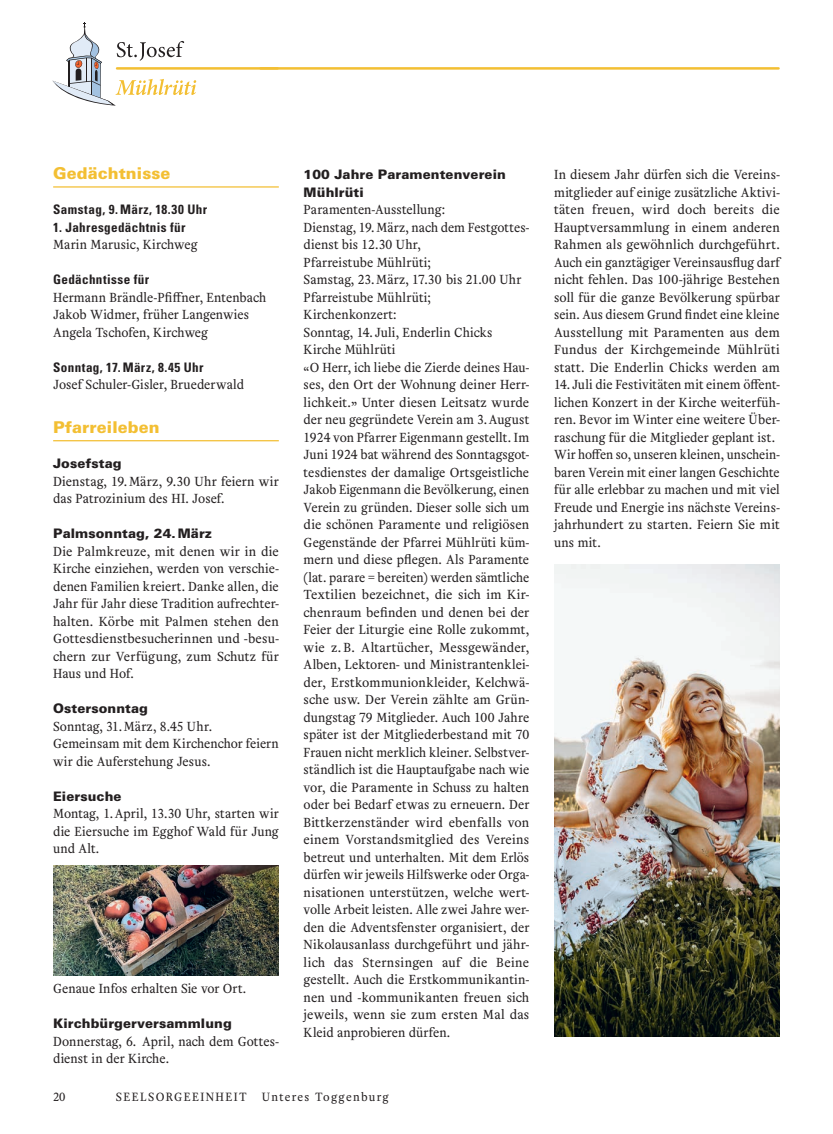
<style>
.page{position:relative;width:833px;height:1134px;background:#fff}
.page>*{position:absolute;margin:0;border:0;box-sizing:border-box;transform-origin:0 0}
.t1{font:900 16.25px "Univers LT Std";letter-spacing:.005em;color:#f3bf33}
.t2{font:13.75px/17.5px "Helvetius";letter-spacing:.005em;color:#231f20}
.t3{font:900 13.12px/17.5px "Univers LT Std";letter-spacing:.005em;color:#231f20}
.t4{font:700 condensed 13.12px "Univers LT Std";letter-spacing:.03em;color:#231f20}
.t5{font:12.5px "Helvetius";letter-spacing:.1em;color:#231f20}
</style>
<div class="page">
<img style="left:554px;top:565px;width:226px;height:472px">
<hr style="left:53px;top:186px;width:226px;height:2px;background:#f3bf33">
<hr style="left:53px;top:440px;width:226px;height:1px;background:#f3bf33">
<img style="left:53px;top:865px;width:226px;height:110px">
<hr style="left:117px;top:67px;width:160px;height:3px;background:#f3bf33">
<svg style="left:53px;top:22px;width:143px;height:84px"></svg>
<hr style="left:261px;top:67px;width:517px;height:3px;background:#f3bf33">
<p class="t1" style="left:53px;top:163px;width:119px">Gedächtnisse</p>
<p class="t4" style="left:53px;top:202px;width:155px">Samstag, 9. März, 18.30 Uhr</p>
<p class="t4" style="left:53px;top:219px;width:134px">1. Jahresgedächtnis für</p>
<p class="t2" style="left:53px;top:236px;width:146px">Marin Marusic, Kirchweg</p>
<p class="t4" style="left:53px;top:272px;width:97px">Gedächntisse für</p>
<p class="t2" style="left:53px;top:288px;width:214px">Hermann Brändle-Pfiffner, Entenbach<br>Jakob Widmer, früher Langenwies<br>Angela Tschofen, Kirchweg</p>
<p class="t4" style="left:53px;top:359px;width:152px">Sonntag, 17. März, 8.45 Uhr</p>
<p class="t2" style="left:53px;top:376px;width:192px">Josef Schuler-Gisler, Bruederwald</p>
<p class="t1" style="left:53px;top:417px;width:108px">Pfarreileben</p>
<p class="t3" style="left:53px;top:454px;width:70px">Josefstag</p>
<p class="t2" style="left:53px;top:472px;width:227px">Dienstag, 19. März, 9.30 Uhr feiern wir das Patrozinium des HI. Josef.</p>
<p class="t3" style="left:53px;top:524px;width:160px">Palmsonntag, 24.März</p>
<p class="t2" style="left:53px;top:542px;width:227px;text-align:justify">Die Palmkreuze, mit denen wir in die Kirche einziehen, werden von verschie&shy;denen Familien kreiert. Danke allen, die Jahr für Jahr diese Tradition aufrechter&shy;halten. Körbe mit Palmen stehen den Gottesdienstbesucherinnen und -besu&shy;chern zur Verfügung, zum Schutz für Haus und Hof.</p>
<p class="t3" style="left:53px;top:699px;width:96px">Ostersonntag</p>
<p class="t2" style="left:53px;top:717px;width:227px">Sonntag, 31. März, 8.45 Uhr.<br>Gemeinsam mit dem Kirchenchor feiern wir die Auferstehung Jesus.</p>
<p class="t3" style="left:53px;top:787px;width:70px">Eiersuche</p>
<p class="t2" style="left:53px;top:805px;width:227px;text-align:justify">Montag, 1. April, 13.30 Uhr, starten wir die Eiersuche im Egghof Wald für Jung und Alt.</p>
<p class="t2" style="left:53px;top:980px;width:195px">Genaue Infos erhalten Sie vor Ort.</p>
<p class="t3" style="left:53px;top:1014px;width:180px">Kirchbürgerversammlung</p>
<p class="t2" style="left:53px;top:1032px;width:227px">Donnerstag, 6. April, nach dem Gottes&shy;dienst in der Kirche.</p>
<p class="t3" style="left:304px;top:166px;width:204px">100 Jahre Paramentenverein<br>Mühlrüti</p>
<p class="t2" style="left:304px;top:201px;width:227px">Paramenten-Ausstellung:<br>Dienstag, 19. März, nach dem Festgottes&shy;dienst bis 12.30 Uhr,<br>Pfarreistube Mühlrüti;<br>Samstag, 23. März, 17.30 bis 21.00 Uhr Pfarreistube Mühlrüti;<br>Kirchenkonzert:<br>Sonntag, 14. Juli, Enderlin Chicks Kirche Mühlrüti<br>«O Herr, ich liebe die Zierde deines Hau&shy;ses, den Ort der Wohnung deiner Herr&shy;lichkeit.» Unter diesen Leitsatz wurde der neu gegründete Verein am 3. August 1924 von Pfarrer Eigenmann gestellt. Im Juni 1924 bat während des Sonntagsgot&shy;tesdienstes der damalige Ortsgeistliche Jakob Eigenmann die Bevölkerung, einen Verein zu gründen. Dieser solle sich um die schönen Paramente und religiösen Gegenstände der Pfarrei Mühlrüti küm&shy;mern und diese pflegen. Als Paramente (lat. parare = bereiten) werden sämtliche Textilien bezeichnet, die sich im Kir&shy;chenraum befinden und denen bei der Feier der Liturgie eine Rolle zukommt, wie z. B. Altartücher, Messgewänder, Alben, Lektoren- und Ministrantenklei&shy;der, Erstkommunionkleider, Kelchwä&shy;sche usw. Der Verein zählte am Grün&shy;dungstag 79 Mitglieder. Auch 100 Jahre später ist der Mitgliederbestand mit 70<br>Frauen nicht merklich kleiner. Selbstver&shy;ständlich ist die Hauptaufgabe nach wie vor, die Paramente in Schuss zu halten oder bei Bedarf etwas zu erneuern. Der Bittkerzenständer wird ebenfalls von einem Vorstandsmitglied des Vereins betreut und unterhalten. Mit dem Erlös dürfen wir jeweils Hilfswerke oder Orga&shy;nisationen unterstützen, welche wert&shy;volle Arbeit leisten. Alle zwei Jahre wer&shy;den die Adventsfenster organisiert, der Nikolausanlass durchgeführt und jähr&shy;lich das Sternsingen auf die Beine gestellt. Auch die Erstkommunikantin&shy;nen und -kommunikanten freuen sich jeweils, wenn sie zum ersten Mal das Kleid anprobieren dürfen.</p>
<p class="t5" style="left:53px;top:1088px;width:14px">20</p>
<p class="t5" style="left:116px;top:1088px;width:274px">SEELSORGEEINHEIT Unteres Toggenburg</p>
<p class="t2" style="left:554px;top:166px;width:227px;text-align:justify">In diesem Jahr dürfen sich die Vereins&shy;mitglieder auf einige zusätzliche Aktivi&shy;täten freuen, wird doch bereits die Hauptversammlung in einem anderen Rahmen als gewöhnlich durchgeführt.<br>Auch ein ganztägiger Vereinsausflug darf nicht fehlen. Das 100-jährige Bestehen soll für die ganze Bevölkerung spürbar sein. Aus diesem Grund findet eine kleine Ausstellung mit Paramenten aus dem Fundus der Kirchgemeinde Mühlrüti statt. Die Enderlin Chicks werden am</p>
<p class="t2" style="left:554px;top:376px;width:227px">14. Juli die Festivitäten mit einem öffent&shy;lichen Konzert in der Kirche weiterfüh&shy;ren. Bevor im Winter eine weitere Über&shy;raschung für die Mitglieder geplant ist.<br>Wir hoffen so, unseren kleinen, unschein&shy;baren Verein mit einer langen Geschichte für alle erlebbar zu machen und mit viel Freude und Energie ins nächste Vereins&shy;jahrhundert zu starten. Feiern Sie mit uns mit.</p>
</div>
